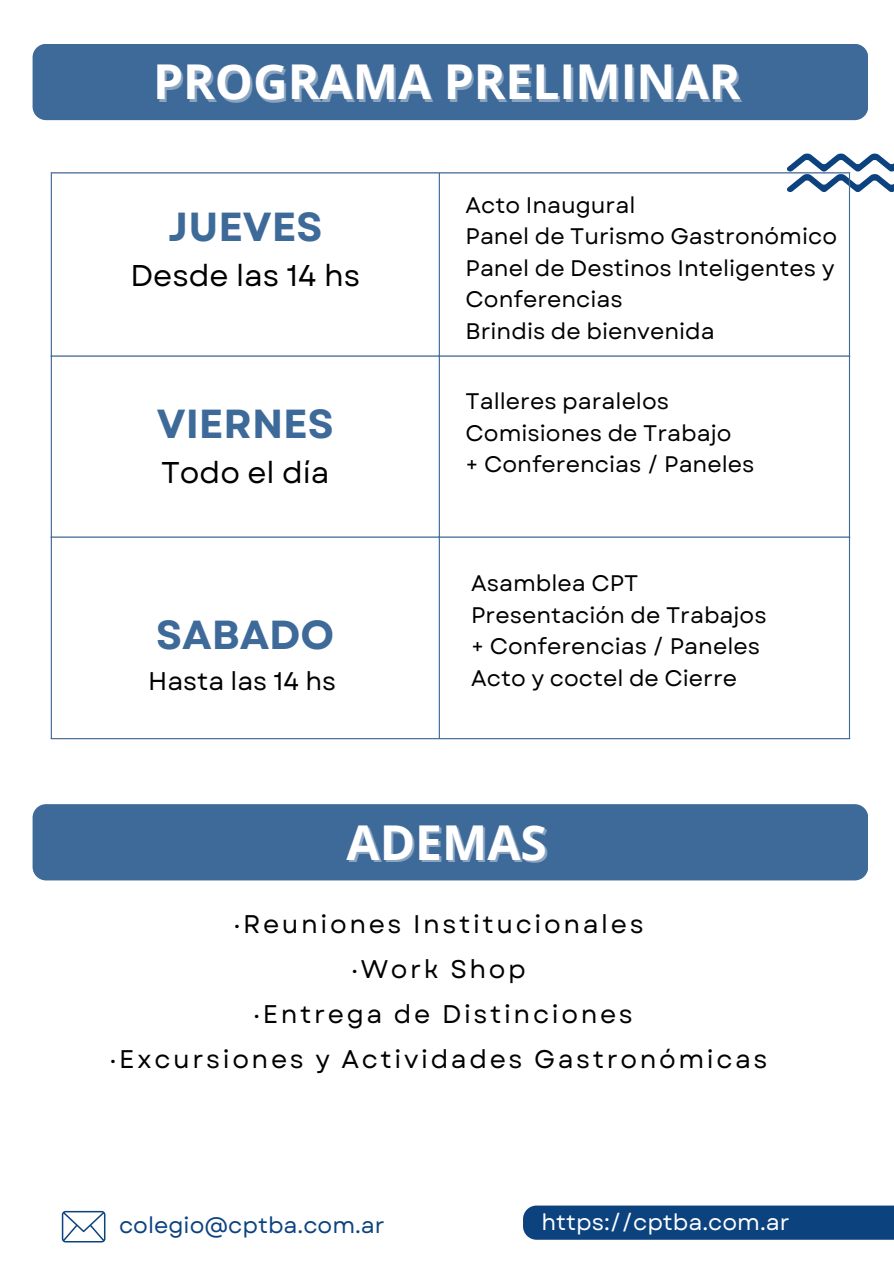
<style>
.page{position:relative;width:894px;height:1264px;background:#fff}
.page>*{position:absolute;margin:0;border:0;box-sizing:border-box;transform-origin:0 0}
.t1{font:700 48px "Open Sans";color:#fff}
.t2{font:700 40.5px "Garet";color:#3e6a99}
.t3{font:30px "Garet";color:#000}
.t4{font:25.5px/45px "Garet";letter-spacing:.105em;color:#000;text-align:center}
.t5{font:25.5px "Garet";color:#000}
.t6{font:22.5px/31.5px "Garet";color:#000}
.t7{font:22.5px "Garet";color:#0c437f}
.t8{font:22.5px "Garet";color:#fff}
</style>
<div class="page">
<svg style="left:786px;top:153px;width:107px;height:39px"></svg>
<svg style="left:62px;top:1210px;width:43px;height:32px"></svg>
<div style="left:523px;top:1205px;width:370px;height:34px;background:#0c437f"></div>
<div style="left:33px;top:44px;width:835px;height:76px;background:#3e6a99;border-radius:13px"></div>
<hr style="left:51px;top:173px;width:1px;height:565px;background:#3e6a99">
<hr style="left:438px;top:173px;width:2px;height:565px;background:#3e6a99">
<hr style="left:848px;top:173px;width:1px;height:565px;background:#3e6a99">
<hr style="left:51px;top:172px;width:798px;height:1px;background:#3e6a99">
<hr style="left:51px;top:355px;width:798px;height:1px;background:#3e6a99">
<hr style="left:51px;top:536px;width:798px;height:1px;background:#3e6a99">
<hr style="left:51px;top:738px;width:798px;height:1px;background:#3e6a99">
<div style="left:33px;top:804px;width:835px;height:76px;background:#3e6a99;border-radius:13px"></div>
<h1 class="t1" style="left:153px;top:48px;width:588px">PROGRAMA PRELIMINAR</h1>
<h2 class="t2" style="left:168px;top:198px;width:155px">JUEVES</h2>
<h3 class="t3" style="left:130px;top:254px;width:231px">Desde las 14 hs</h3>
<h2 class="t2" style="left:157px;top:395px;width:178px">VIERNES</h2>
<h3 class="t3" style="left:161px;top:451px;width:170px">Todo el día</h3>
<h2 class="t2" style="left:156px;top:606px;width:179px">SABADO</h2>
<p class="t5" style="left:148px;top:662px;width:189px">Hasta las 14 hs</p>
<p class="t6" style="left:465px;top:189px;width:373px">Acto Inaugural<br>Panel de Turismo Gastronómico<br>Panel de Destinos Inteligentes y<br>Conferencias<br>Brindis de bienvenida</p>
<p class="t6" style="left:465px;top:386px;width:290px">Talleres paralelos<br>Comisiones de Trabajo<br>+ Conferencias / Paneles</p>
<p class="t6" style="left:471px;top:567px;width:297px">Asamblea CPT<br>Presentación de Trabajos + Conferencias / Paneles<br>Acto y coctel de Cierre</p>
<h1 class="t1" style="left:346px;top:808px;width:202px">ADEMAS</h1>
<p class="t4" style="left:110px;top:901px;width:659px">·Reuniones Institucionales<br>·Work Shop<br>·Entrega de Distinciones<br>·Excursiones y Actividades Gastronómicas</p>
<p class="t7" style="left:119px;top:1209px;width:267px">colegio@cptba.com.ar</p>
<p class="t8" style="left:541px;top:1205px;width:250px">https://cptba.com.ar</p>
</div>
